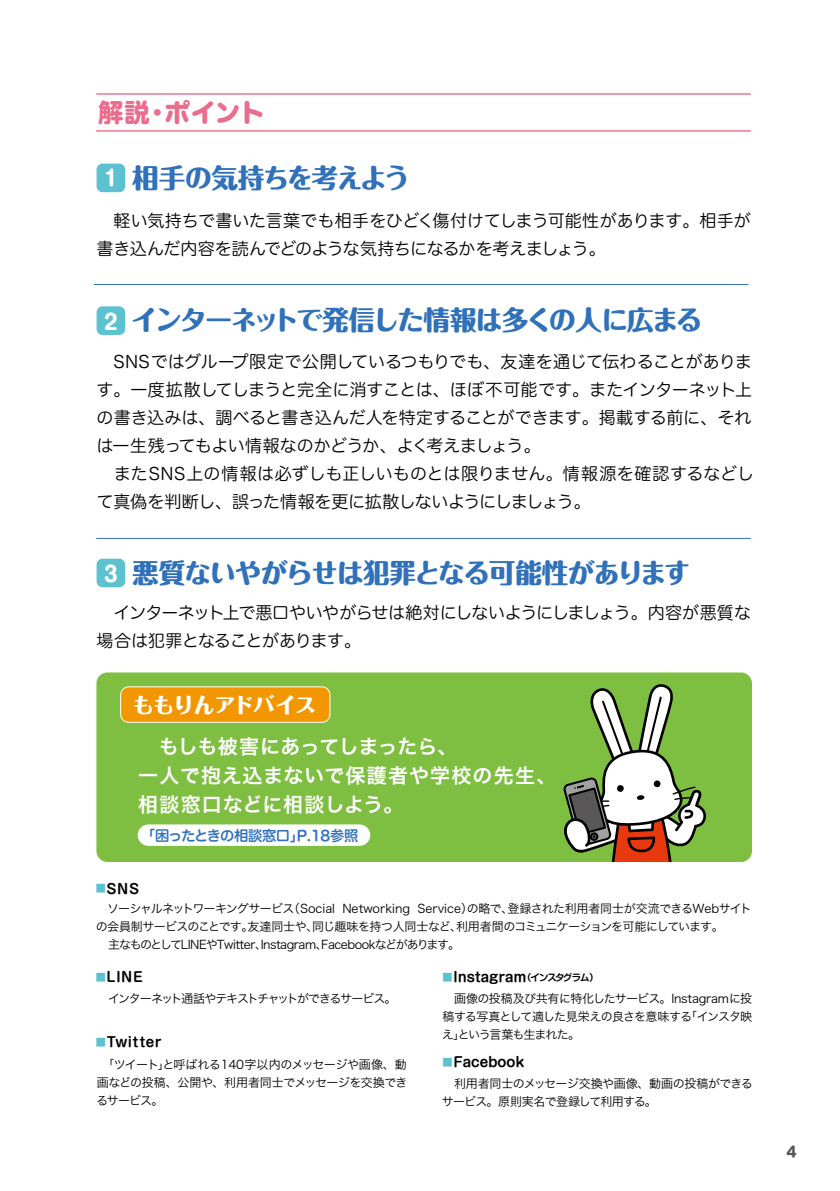
<style>
.page{position:relative;width:840px;height:1191px;background:#fff}
.page>*{position:absolute;margin:0;border:0;box-sizing:border-box;transform-origin:0 0}
.t1{font:800 26.6px "Maru Fo Pro";letter-spacing:-.045em;color:#3071b9}
.t2{font:800 26.6px "Maru Fo Pro";letter-spacing:-.065em;color:#3071b9}
.t3{font:25.2px "Hira Maru Std N W8";letter-spacing:-.005em;color:#eb6d8e}
.t4{font:800 21px "Folk Pro";letter-spacing:-.02em;color:#fff}
.t5{font:20px/29px "Hira Kaku Std N W6";letter-spacing:.035em;color:#fff}
.t6{font:17px/28px "Hira Maru Std N W3";letter-spacing:-.015em;color:#000}
.t7{font:17px/28px "Hira Maru Std N W3";letter-spacing:-.035em;color:#000}
.t8{font:14.2px "Hira Maru Std N W6";letter-spacing:-.03em;color:#3071b9}
.t9{font:14px "Hira Maru Std N W8";color:#595757}
.t10{font:700 13.4px "Shin M Go Pro De";color:#000}
.t11{font:700 13.4px "Shin M Go Pro De";letter-spacing:.035em;color:#000}
.t12{font:12px/18px "Hira Kaku Std N W3";letter-spacing:-.045em;color:#000;text-align:justify}
.t13{font:12px "Hira Kaku Std N W3";letter-spacing:-.025em;color:#000}
.t14{font:12px "Hira Kaku Std N W3";letter-spacing:-.11em;color:#000}
.s1{font-family:"Shin M Go Pro";font-weight:700;font-size:21px;color:#fff}
.s2{font-size:10px;color:#5dc2d0}
.s3{font-size:9.4px}
</style>
<div class="page">
<div style="left:96px;top:672px;width:655px;height:190px;background:#7ebf41;border-radius:11px"></div>
<div style="left:96px;top:164px;width:29px;height:28px;background:#5dc2d0;border-radius:6px"></div>
<div style="left:96px;top:306px;width:29px;height:29px;background:#5dc2d0;border-radius:6px"></div>
<div style="left:96px;top:558px;width:29px;height:29px;background:#5dc2d0;border-radius:6px"></div>
<svg style="left:563px;top:684px;width:143px;height:177px"></svg>
<div style="left:121px;top:687px;width:209px;height:35px;background:#f39700;border-radius:8px"></div>
<div style="left:120px;top:686px;width:210px;height:36px;border:1px solid #fff;border-radius:8px"></div>
<hr style="left:94px;top:284px;width:654px;height:1px;background:#3071b9">
<hr style="left:96px;top:538px;width:654px;height:1px;background:#3071b9">
<div style="left:148px;top:824px;width:211px;height:22px;background:#fff"></div>
<hr style="left:96px;top:130px;width:654px;height:2px;background:#eb6d8e">
<hr style="left:96px;top:93px;width:654px;height:2px;background:#eb6d8e">
<h2 class="t3" style="left:98px;top:93px;width:168px">解説・ポイント</h2>
<h1 class="t1" style="left:100px;top:156px;width:311px"><span class="s1">１</span>相手の気持ちを考えよう</h1>
<p class="t6" style="left:96px;top:206px;width:655px">　軽い気持ちで書いた言葉でも相手をひどく傷付けてしまう可能性があります。相手が書き込んだ内容を読んでどのような気持ちになるかを考えましょう。</p>
<h1 class="t2" style="left:104px;top:299px;width:599px"><span class="s1">2</span> インターネットで発信した情報は多くの人に広まる</h1>
<p class="t6" style="left:96px;top:348px;width:658px">　SNSではグループ限定で公開しているつもりでも、友達を通じて伝わることがあります。一度拡散してしまうと完全に消すことは、ほぼ不可能です。またインターネット上の書き込みは、調べると書き込んだ人を特定することができます。掲載する前に、それは一生残ってもよい情報なのかどうか、よく考えましょう。<br>　またSNS上の情報は必ずしも正しいものとは限りません。情報源を確認するなどして真偽を判断し、誤った情報を更に拡散しないようにしましょう。</p>
<h1 class="t1" style="left:104px;top:551px;width:587px"><span class="s1">3</span> 悪質ないやがらせは犯罪となる可能性があります</h1>
<p class="t7" style="left:96px;top:598px;width:656px">　インターネット上で悪口やいやがらせは絶対にしないようにしましょう。内容が悪質な場合は犯罪となることがあります。</p>
<p class="t4" style="left:133px;top:687px;width:185px">ももりんアドバイス</p>
<p class="t5" style="left:138px;top:732px;width:420px">　もしも被害にあってしまったら、<br>一人で抱え込まないで保護者や学校の先生、相談窓口などに相談しよう。</p>
<p class="t8" style="left:141px;top:825px;width:219px">「困ったときの相談窓口」P.18参照</p>
<p class="t10" style="left:96px;top:877px;width:45px"><span class="s2">■</span>SNS</p>
<p class="t13" style="left:96px;top:899px;width:657px">　ソーシャルネットワーキングサービス（Social Networking Service）の略で、登録された利用者同士が交流できるWebサイト</p>
<p class="t12" style="left:96px;top:917px;width:629px">の会員制サービスのことです。友達同士や、同じ趣味を持つ人同士など、利用者間のコミュニケーションを可能にしています。</p>
<p class="t12" style="left:108px;top:935px;width:353px">主なものとしてLINEやTwitter、Instagram、Facebookなどがあります。</p>
<p class="t10" style="left:96px;top:966px;width:49px"><span class="s2">■</span>LINE</p>
<p class="t10" style="left:442px;top:966px;width:158px"><span class="s2">■</span>Instagram<span class="s3">（インスタグラム）</span></p>
<p class="t14" style="left:97px;top:989px;width:301px">　インターネット通話やテキストチャットができるサービス。</p>
<p class="t11" style="left:96px;top:1030px;width:68px"><span class="s2">■</span>Twitter</p>
<p class="t12" style="left:96px;top:1055px;width:313px">　「ツイート」と呼ばれる140字以内のメッセージや画像、動画などの投稿、公開や、利用者同士でメッセージを交換できるサービス。</p>
<p class="t12" style="left:441px;top:989px;width:312px">　画像の投稿及び共有に特化したサービス。Instagramに投稿する写真として適した見栄えの良さを意味する「インスタ映え」という言葉も生まれた。</p>
<p class="t12" style="left:441px;top:1074px;width:312px">　利用者同士のメッセージ交換や画像、動画の投稿ができるサービス。原則実名で登録して利用する。</p>
<p class="t10" style="left:442px;top:1051px;width:83px"><span class="s2">■</span>Facebook</p>
<p class="t9" style="left:786px;top:1141px;width:12px">4</p>
</div>
